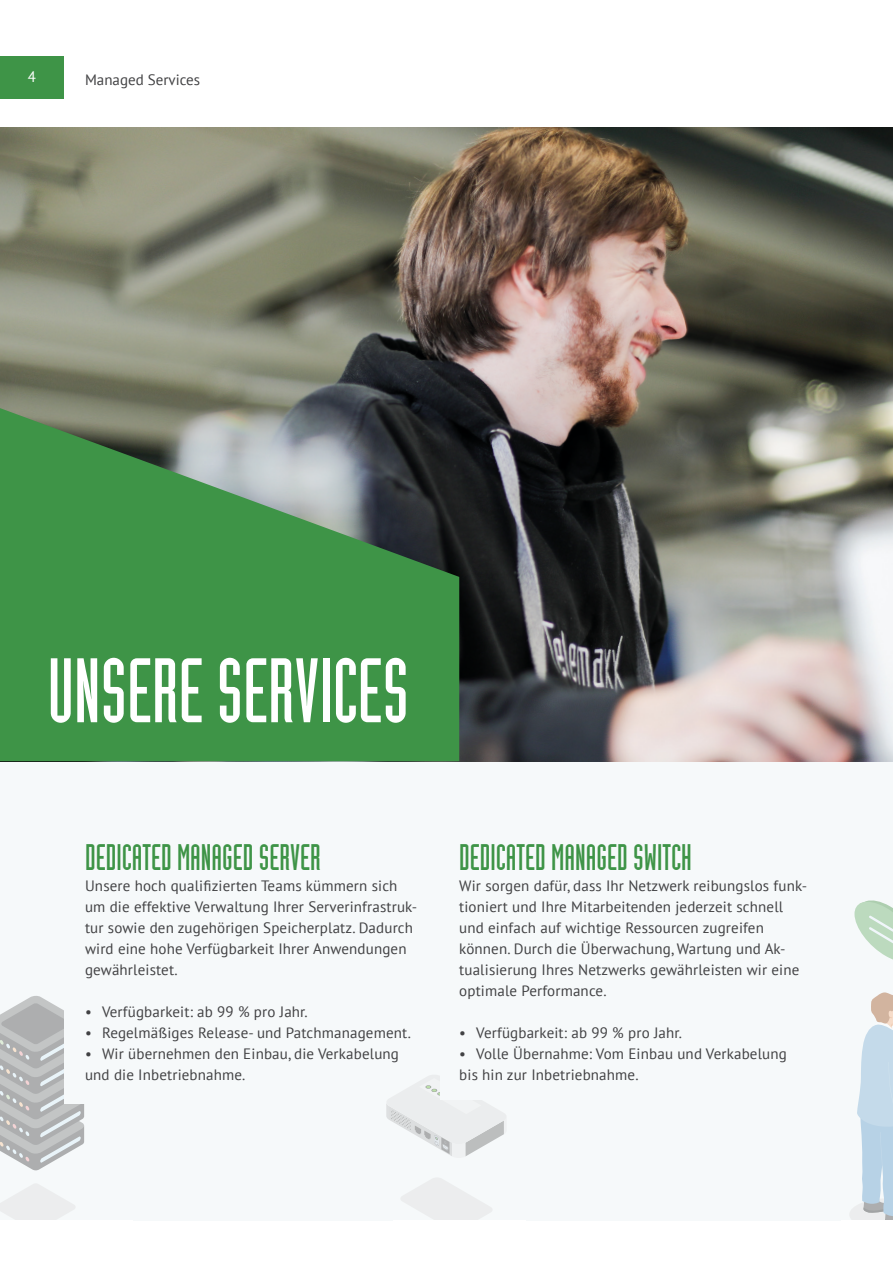
<style>
.page{position:relative;width:893px;height:1263px;background:#fff}
.page>*{position:absolute;margin:0;border:0;box-sizing:border-box;transform-origin:0 0}
.t1{font:89.55px "Industria Solid";color:#fff}
.Überschrift_1_-_positiv{font:36px "Industria Solid";color:#3e9447}
.Absatzformat_1{font:15px/21px "PT Sans";letter-spacing:.01em;color:#414143}
.Fließtext{font:15px "PT Sans";color:#414143}
.t2{font:15px "PT Sans";color:#fff}
</style>
<div class="page">
<div style="left:0;top:128px;width:893px;height:1092px;background:#f6f9fa"></div>
<img style="left:0;top:128px;width:893px;height:633px">
<svg style="left:0;top:408px;width:459px;height:353px;background:#498c51"></svg>
<svg style="left:0;top:1184px;width:75px;height:36px"></svg>
<svg style="left:0;top:996px;width:85px;height:175px"></svg>
<svg style="left:401px;top:1178px;width:91px;height:42px"></svg>
<svg style="left:386px;top:1075px;width:120px;height:82px"></svg>
<div style="left:440px;top:1000px;width:151px;height:99px;background:#f6f9fa"></div>
<div style="left:64px;top:995px;width:155px;height:108px;background:#f6f9fa"></div>
<svg style="left:854px;top:900px;width:39px;height:60px"></svg>
<svg style="left:850px;top:992px;width:43px;height:228px"></svg>
<div style="left:0;top:56px;width:64px;height:42px;background:#3e9447"></div>
<p class="t2" style="left:28px;top:67px;width:10px">4</p>
<p class="Fließtext" style="left:85px;top:70px;width:116px">Managed Services</p>
<p class="t1" style="left:47px;top:642px;width:363px">UNSERE SERVICES</p>
<p class="Überschrift_1_-_positiv" style="left:85px;top:838px;width:237px">DEDICATED MANAGED SERVER</p>
<p class="Absatzformat_1" style="left:85px;top:875px;width:334px">Unsere hoch qualifizierten Teams kümmern sich um die effektive Verwaltung Ihrer Serverinfrastruk&shy;tur sowie den zugehörigen Speicherplatz. Dadurch wird eine hohe Verfügbarkeit Ihrer Anwendungen gewährleistet.</p>
<p class="Absatzformat_1" style="left:85px;top:1001px;width:224px">• Verfügbarkeit: ab 99 % pro Jahr.</p>
<p class="Absatzformat_1" style="left:85px;top:1022px;width:327px">• Regelmäßiges Release- und Patchmanagement.</p>
<p class="Absatzformat_1" style="left:85px;top:1043px;width:315px">• Wir übernehmen den Einbau, die Verkabelung</p>
<p class="Absatzformat_1" style="left:85px;top:1064px;width:162px">und die Inbetriebnahme.</p>
<p class="Überschrift_1_-_positiv" style="left:459px;top:838px;width:234px">DEDICATED MANAGED SWITCH</p>
<p class="Absatzformat_1" style="left:459px;top:875px;width:349px">Wir sorgen dafür, dass Ihr Netzwerk reibungslos funk&shy;tioniert und Ihre Mitarbeitenden jederzeit schnell und einfach auf wichtige Ressourcen zugreifen können. Durch die Überwachung, Wartung und Ak&shy;tualisierung Ihres Netzwerks gewährleisten wir eine optimale Performance.</p>
<p class="Absatzformat_1" style="left:459px;top:1022px;width:224px">• Verfügbarkeit: ab 99 % pro Jahr.</p>
<p class="Absatzformat_1" style="left:459px;top:1043px;width:329px">• Volle Übernahme: Vom Einbau und Verkabelung</p>
<p class="Absatzformat_1" style="left:459px;top:1064px;width:181px">bis hin zur Inbetriebnahme.</p>
</div>
